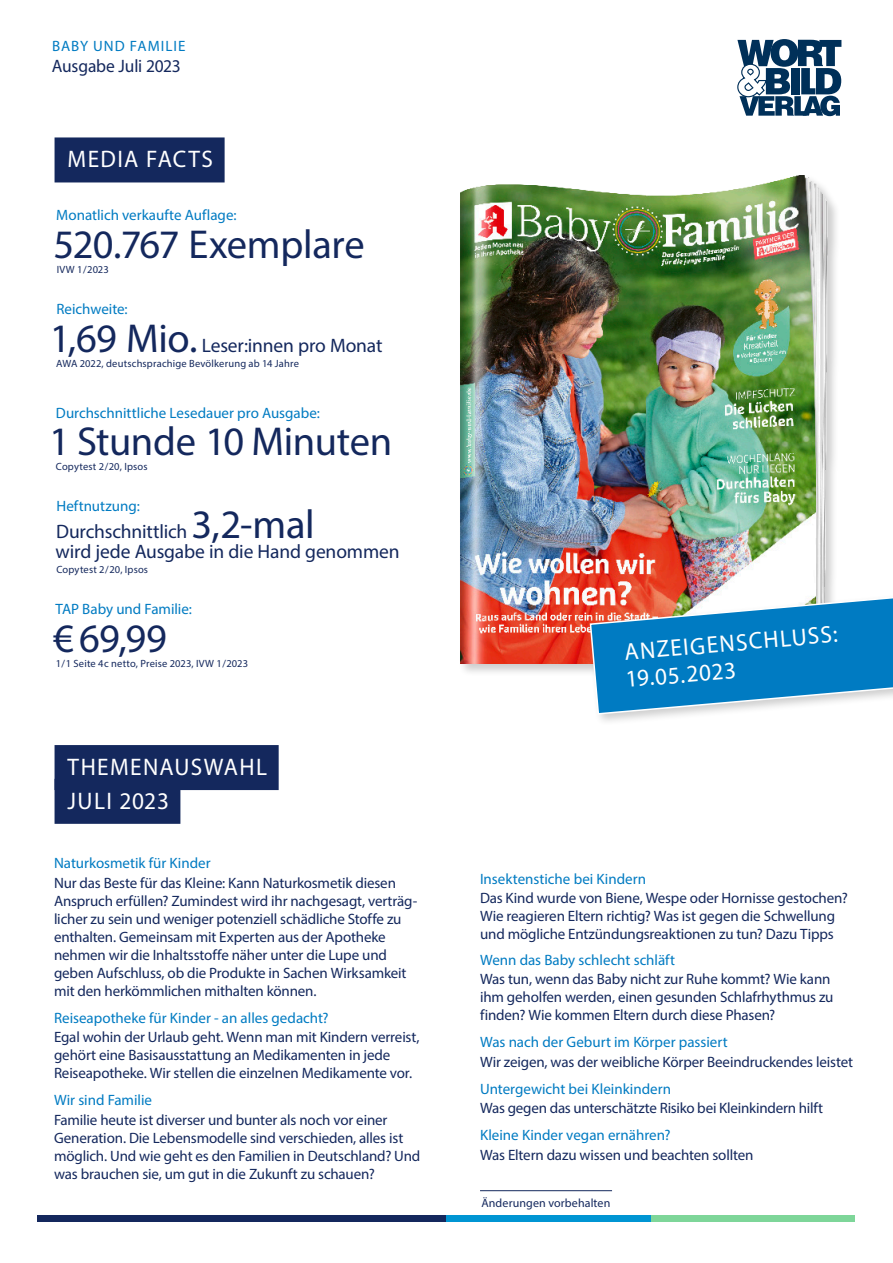
<style>
.page{position:relative;width:893px;height:1263px;background:#fff}
.page>*{position:absolute;margin:0;border:0;box-sizing:border-box;transform-origin:0 0}
.t1{font:40.5px "Myriad Pro";letter-spacing:-.01em;color:#14285d}
.t2{font:24px/27px "Myriad Pro";letter-spacing:.055em;color:#fff}
.t3{font:19.5px/19.5px "Myriad Pro";letter-spacing:-.01em;color:#14285d}
.t4{font:18px "Myriad Pro";letter-spacing:-.01em;color:#14285d}
.t5{font:15px/18px "Myriad Pro";letter-spacing:-.01em;color:#14285d}
.t6{font:15px "Myriad Pro";color:#007bc2}
.t7{font:15px "Myriad Pro";letter-spacing:.07em;color:#007bc2}
.t8{font:12px "Myriad Pro";letter-spacing:.01em;color:#14285d}
.t9{font:10.5px "Myriad Pro";letter-spacing:.015em;color:#14285d}
.s1{font-size:40.5px}
</style>
<div class="page">
<svg style="left:737px;top:39px;width:104px;height:77px"></svg>
<div style="left:38px;top:1215px;width:408px;height:6px;background:#14285d"></div>
<div style="left:651px;top:1215px;width:204px;height:6px;background:#7ed699"></div>
<div style="left:446px;top:1215px;width:205px;height:6px;background:#0095d3"></div>
<div style="left:459px;top:174px;width:382px;height:503px;background:#000;opacity:.2"></div>
<img style="left:461px;top:175px;width:367px;height:489px">
<div style="left:586px;top:584px;width:307px;height:143px;background:#000;opacity:.2"></div>
<svg style="left:589px;top:586px;width:304px;height:129px"></svg>
<div style="left:55px;top:137px;width:170px;height:45px;background:#14285d"></div>
<div style="left:55px;top:745px;width:224px;height:45px;background:#14285d"></div>
<div style="left:55px;top:779px;width:125px;height:45px;background:#14285d"></div>
<hr style="left:480px;top:1190px;width:132px;height:1px;background:#14285d">
<p class="t7" style="left:52px;top:37px;width:135px">BABY UND FAMILIE</p>
<p class="t4" style="left:52px;top:55px;width:130px">Ausgabe Juli 2023</p>
<p class="t2" style="left:68px;top:146px;width:147px">MEDIA FACTS</p>
<p class="t6" style="left:56px;top:206px;width:182px">Monatlich verkaufte Auflage:</p>
<p class="t1" style="left:54px;top:219px;width:312px">520.767 Exemplare</p>
<p class="t9" style="left:57px;top:263px;width:54px">IVW 1/2023</p>
<p class="t6" style="left:56px;top:300px;width:73px">Reichweite:</p>
<p class="t3" style="left:50px;top:335px;width:334px"><span class="s1">1,69 Mio.</span> Leser:innen pro Monat</p>
<p class="t9" style="left:56px;top:357px;width:244px">AWA 2022, deutschsprachige Bevölkerung ab 14 Jahre</p>
<p class="t6" style="left:56px;top:403px;width:266px">Durchschnittliche Lesedauer pro Ausgabe:</p>
<p class="t1" style="left:49px;top:416px;width:345px">1 Stunde 10 Minuten</p>
<p class="t9" style="left:56px;top:460px;width:93px">Copytest 2/20, Ipsos</p>
<p class="t6" style="left:56px;top:497px;width:85px">Heftnutzung:</p>
<p class="t3" style="left:56px;top:522px;width:346px">Durchschnittlich <span class="s1">3,2-mal<br></span>wird jede Ausgabe in die Hand genommen</p>
<p class="t9" style="left:56px;top:563px;width:93px">Copytest 2/20, Ipsos</p>
<p class="t6" style="left:56px;top:600px;width:138px">TAP Baby und Familie:</p>
<p class="t1" style="left:53px;top:613px;width:116px">€ 69,99</p>
<p class="t9" style="left:56px;top:657px;width:194px">1/ 1 Seite 4c netto, Preise 2023, IVW 1/2023</p>
<p class="t2" style="left:68px;top:753px;width:201px">THEMENAUSWAHL</p>
<p class="t2" style="left:68px;top:787px;width:103px">JULI 2023</p>
<p class="t6" style="left:54px;top:854px;width:158px">Naturkosmetik für Kinder</p>
<p class="t5" style="left:54px;top:873px;width:365px">Nur das Beste für das Kleine: Kann Naturkosmetik diesen Anspruch erfüllen? Zumindest wird ihr nachgesagt, verträg&shy;licher zu sein und weniger potenziell schädliche Stoffe zu enthalten. Gemeinsam mit Experten aus der Apotheke nehmen wir die Inhaltsstoffe näher unter die Lupe und geben Aufschluss, ob die Produkte in Sachen Wirksamkeit mit den herkömmlichen mithalten können.</p>
<p class="t6" style="left:54px;top:1008px;width:276px">Reiseapotheke für Kinder - an alles gedacht?</p>
<p class="t5" style="left:54px;top:1028px;width:367px">Egal wohin der Urlaub geht. Wenn man mit Kindern verreist, gehört eine Basisausstattung an Medikamenten in jede<br>Reiseapotheke. Wir stellen die einzelnen Medikamente vor.</p>
<p class="t6" style="left:54px;top:1091px;width:100px">Wir sind Familie</p>
<p class="t5" style="left:54px;top:1110px;width:368px">Familie heute ist diverser und bunter als noch vor einer Generation. Die Lebensmodelle sind verschieden, alles ist möglich. Und wie geht es den Familien in Deutschland? Und was brauchen sie, um gut in die Zukunft zu schauen?</p>
<p class="t2" style="left:622px;top:638px;width:216px;rotate:-5deg">ANZEIGENSCHLUSS:<br>1 9.05.2023</p>
<p class="t6" style="left:480px;top:869px;width:167px">Insektenstiche bei Kindern</p>
<p class="t5" style="left:480px;top:889px;width:369px">Das Kind wurde von Biene, Wespe oder Hornisse gestochen?<br>Wie reagieren Eltern richtig? Was ist gegen die Schwellung und mögliche Entzündungsreaktionen zu tun? Dazu Tipps</p>
<p class="t6" style="left:480px;top:950px;width:197px">Wenn das Baby schlecht schläft</p>
<p class="t5" style="left:480px;top:970px;width:355px">Was tun, wenn das Baby nicht zur Ruhe kommt? Wie kann ihm geholfen werden, einen gesunden Schlafrhythmus zu finden? Wie kommen Eltern durch diese Phasen?</p>
<p class="t6" style="left:480px;top:1033px;width:249px">Was nach der Geburt im Körper passiert</p>
<p class="t5" style="left:480px;top:1052px;width:375px">Wir zeigen, was der weibliche Körper Beeindruckendes leistet</p>
<p class="t6" style="left:480px;top:1079px;width:193px">Untergewicht bei Kleinkindern</p>
<p class="t5" style="left:480px;top:1099px;width:344px">Was gegen das unterschätzte Risiko bei Kleinkindern hilft</p>
<p class="t6" style="left:480px;top:1126px;width:192px">Kleine Kinder vegan ernähren?</p>
<p class="t5" style="left:480px;top:1145px;width:275px">Was Eltern dazu wissen und beachten sollten</p>
<p class="t8" style="left:481px;top:1196px;width:130px">Änderungen vorbehalten</p>
</div>
